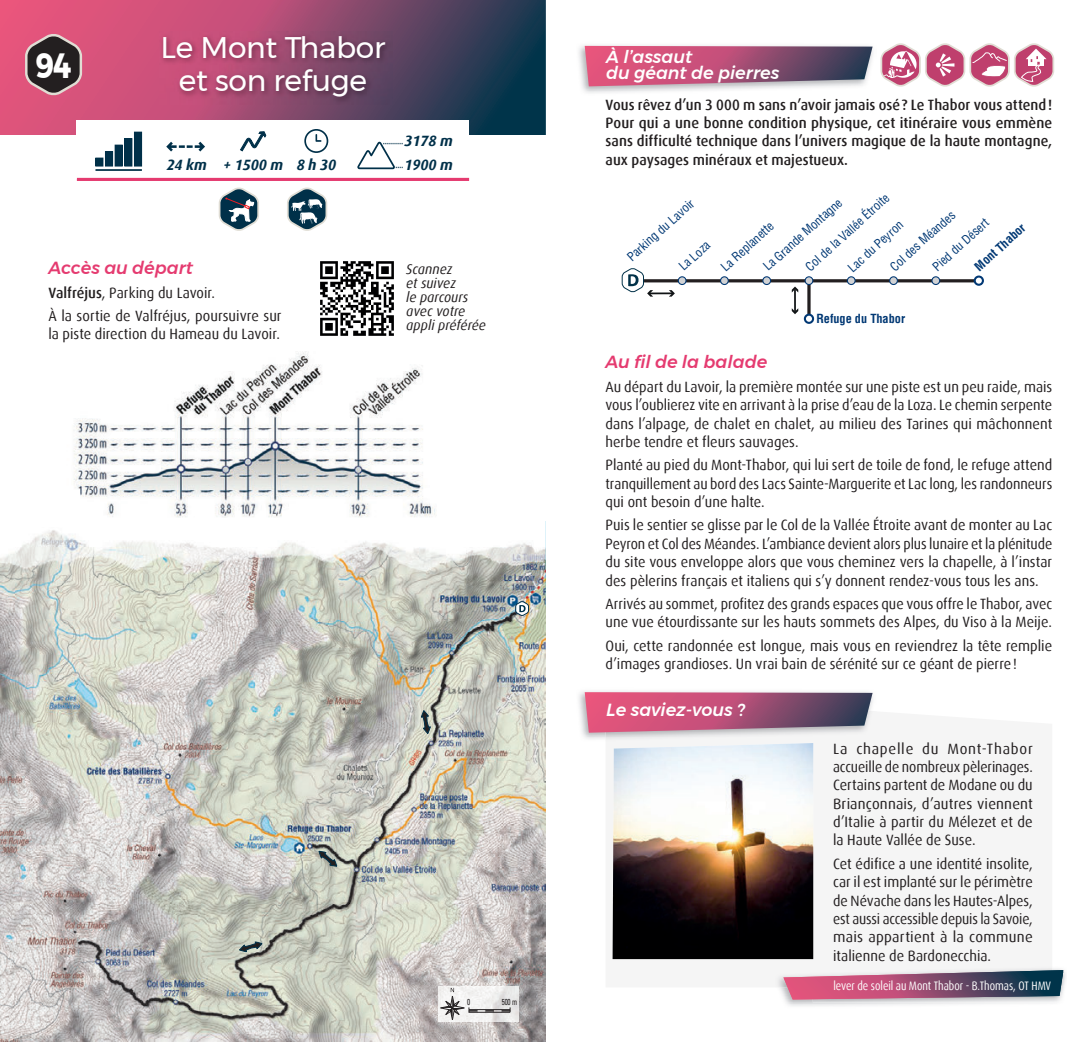
<style>
.page{position:relative;width:1092px;height:1042px;background:#fff}
.page>*{position:absolute;margin:0;border:0;box-sizing:border-box;transform-origin:0 0}
.t1{font:700 35px "Montserrat";color:#fff;scale:.85 1}
.t2{font:29.75px/33.2px "Montserrat";letter-spacing:-.01em;color:#fff;text-align:center}
.t3{font:italic 500 17.5px/15.8px "Montserrat";color:#fff}
.t4{font:italic 500 17.5px "Montserrat";color:#e53b70}
.t5{font:14.88px/18.4px "Dax";color:#231f20;text-align:justify;scale:.96 1}
.t6{font:500 14.88px/18.4px "Dax";letter-spacing:.005em;color:#231f20;text-align:justify;scale:.96 1}
.t7{font:14.88px/18.4px "Dax";color:#231f20;text-align:justify}
.t8{font:14.88px/18.4px "Dax";color:#231f20;scale:.95 1}
.t9{font:italic 700 14.88px/24.5px "Dax";letter-spacing:-.01em;color:#003049;scale:.96 1}
.t10{font:italic 14px/14px "Dax";color:#231f20;scale:.96 1}
.t11{font:condensed 12.25px "Helvetica LT Std";color:#013874}
.t12{font:12.25px "Dax";color:#fff;scale:.85 1}
.t13{font:700 condensed 12.25px "Helvetica LT Std";color:#013874}
.t14{font:condensed 8.75px "Univers";color:#231f20;scale:.8 1}
.s1{font-weight:500}
</style>
<div class="page">
<svg style="left:0;top:0;width:546px;height:135px;background:#854769"></svg>
<img style="left:0;top:619px;width:546px;height:423px">
<img style="left:0;top:521px;width:546px;height:98px">
<svg style="left:515px;top:601px;width:14px;height:15px"></svg>
<svg style="left:421px;top:710px;width:10px;height:24px"></svg>
<svg style="left:239px;top:941px;width:23px;height:11px"></svg>
<svg style="left:318px;top:851px;width:19px;height:15px"></svg>
<img style="left:439px;top:986px;width:79px;height:35px">
<svg style="left:440px;top:988px;width:71px;height:32px"></svg>
<img style="left:579px;top:45px;width:294px;height:48px">
<svg style="left:584px;top:46px;width:288px;height:40px;background:#a85a7b"></svg>
<img style="left:579px;top:691px;width:176px;height:48px">
<img style="left:605px;top:692px;width:269px;height:49px">
<svg style="left:584px;top:692px;width:288px;height:41px;background:#ad5d7e"></svg>
<img style="left:320px;top:261px;width:74px;height:75px">
<img style="left:40px;top:351px;width:446px;height:175px">
<img style="left:160px;top:32px;width:232px;height:72px">
<hr style="left:807px;top:281px;width:3px;height:37px;background:#231f20">
<hr style="left:636px;top:279px;width:343px;height:3px;background:#231f20">
<div style="left:805px;top:277px;width:7px;height:7px;background:#d1d2d4;border-radius:50%"></div>
<div style="left:804px;top:276px;width:9px;height:9px;border:1px solid #013874;border-radius:50%"></div>
<div style="left:889px;top:277px;width:8px;height:7px;background:#d1d2d4;border-radius:50%"></div>
<div style="left:889px;top:276px;width:8px;height:9px;border:1px solid #013874;border-radius:50%"></div>
<div style="left:931px;top:277px;width:8px;height:7px;background:#d1d2d4;border-radius:50%"></div>
<div style="left:931px;top:276px;width:9px;height:9px;border:1px solid #013874;border-radius:50%"></div>
<div style="left:803px;top:314px;width:11px;height:10px;border:2px solid #013874;border-radius:50%"></div>
<svg style="left:974px;top:277px;width:8px;height:8px"></svg>
<div style="left:973px;top:275px;width:10px;height:11px;border:2px solid #013874;border-radius:50%"></div>
<div style="left:678px;top:277px;width:8px;height:7px;background:#d1d2d4;border-radius:50%"></div>
<div style="left:677px;top:276px;width:9px;height:9px;border:1px solid #013874;border-radius:50%"></div>
<div style="left:720px;top:277px;width:8px;height:7px;background:#d1d2d4;border-radius:50%"></div>
<div style="left:720px;top:276px;width:8px;height:9px;border:1px solid #013874;border-radius:50%"></div>
<div style="left:762px;top:277px;width:8px;height:7px;background:#d1d2d4;border-radius:50%"></div>
<div style="left:762px;top:276px;width:9px;height:9px;border:1px solid #013874;border-radius:50%"></div>
<hr style="left:649px;top:292px;width:23px;height:2px;background:#101315">
<svg style="left:621px;top:268px;width:32px;height:29px"></svg>
<svg style="left:668px;top:290px;width:6px;height:7px"></svg>
<svg style="left:791px;top:286px;width:7px;height:28px"></svg>
<svg style="left:847px;top:277px;width:8px;height:7px"></svg>
<div style="left:846px;top:276px;width:9px;height:9px;border:1px solid #013874;border-radius:50%"></div>
<img style="left:612px;top:743px;width:201px;height:216px">
<img style="left:812px;top:968px;width:254px;height:34px">
<img style="left:812px;top:968px;width:240px;height:2px">
<svg style="left:783px;top:970px;width:280px;height:29px;background:#93637f"></svg>
<div style="left:77px;top:120px;width:392px;height:59px;background:#fff"></div>
<hr style="left:77px;top:178px;width:392px;height:3px;background:#e53b70">
<div style="left:304px;top:129px;width:24px;height:24px;border:2px solid #003049;border-radius:50%"></div>
<svg style="left:315px;top:134px;width:7px;height:8px"></svg>
<svg style="left:240px;top:131px;width:26px;height:21px"></svg>
<svg style="left:166px;top:142px;width:39px;height:10px"></svg>
<svg style="left:357px;top:141px;width:45px;height:29px"></svg>
<svg style="left:25px;top:34px;width:57px;height:62px;background:#64424a"></svg>
<svg style="left:219px;top:188px;width:40px;height:43px"></svg>
<svg style="left:287px;top:188px;width:40px;height:43px"></svg>
<div style="left:96px;top:158px;width:7px;height:8px;background:#003147"></div>
<div style="left:95px;top:158px;width:8px;height:8px;border:1px solid #003049"></div>
<div style="left:105px;top:152px;width:8px;height:14px;background:#003049"></div>
<div style="left:105px;top:151px;width:8px;height:15px;border:1px solid #003049"></div>
<div style="left:115px;top:145px;width:7px;height:21px;background:#003049"></div>
<div style="left:115px;top:145px;width:8px;height:21px;border:1px solid #003049"></div>
<div style="left:125px;top:139px;width:7px;height:27px;background:#003049"></div>
<div style="left:124px;top:138px;width:8px;height:28px;border:1px solid #003049"></div>
<div style="left:134px;top:132px;width:7px;height:34px;background:#003049"></div>
<div style="left:134px;top:132px;width:8px;height:34px;border:1px solid #003049"></div>
<hr style="left:95px;top:169px;width:47px;height:2px;background:#003147">
<svg style="left:880px;top:43px;width:174px;height:44px"></svg>
<h1 class="t1" style="left:36px;top:37px;width:44px">94</h1>
<h2 class="t2" style="left:160px;top:30px;width:226px">Le Mont Thabor et son refuge</h2>
<p class="t9" style="left:164px;top:151px;width:22px">4,6</p>
<p class="t9" style="left:231px;top:151px;width:41px">+90 m</p>
<p class="t9" style="left:298px;top:151px;width:38px">1 30</p>
<p class="t9" style="left:167px;top:153px;width:178px">24 km + 1500 m 8 h 30</p>
<p class="t9" style="left:404px;top:126px;width:50px">2380 m<br>2310 m</p>
<p class="t9" style="left:404px;top:128px;width:52px">3178 m<br>1900 m</p>
<p class="t4" style="left:48px;top:254px;width:146px">Accès au départ</p>
<p class="t5" style="left:48px;top:281px;width:244px;line-height:23.3px"><span class="s1">Valfréjus</span>, Parking du Lavoir.<br>À la sortie de Valfréjus, poursuivre sur</p>
<p class="t5" style="left:48px;top:325px;width:243px">la piste direction du Hameau du Lavoir.</p>
<p class="t10" style="left:406px;top:263px;width:85px">Scannez<br>et suivez<br>le parcours avec votre appli préférée</p>
<p class="t14" style="left:467px;top:996px;width:5px">0</p>
<p class="t14" style="left:501px;top:996px;width:21px">500 m</p>
<p class="t3" style="left:606px;top:49px;width:175px">À l’assaut<br>du géant de pierres</p>
<p class="t6" style="left:605px;top:95px;width:467px">Vous rêvez d’un 3 000 m sans n’avoir jamais osé ? Le Thabor vous attend !<br>Pour qui a une bonne condition physique, cet itinéraire vous emmène sans difficulté technique dans l’univers magique de la haute montagne, aux paysages minéraux et majestueux.</p>
<p class="t11" style="left:624px;top:253px;width:87px;rotate:-42deg">Parking du Lavoir</p>
<p class="t11" style="left:675px;top:262px;width:39px;rotate:-42deg">La Loza</p>
<p class="t11" style="left:802px;top:262px;width:109px;rotate:-42deg">Col de la Vallée Étroite</p>
<p class="t11" style="left:760px;top:262px;width:103px;rotate:-42deg">La Grande Montagne</p>
<p class="t11" style="left:886px;top:262px;width:84px;rotate:-42deg">Col des Méandes</p>
<p class="t11" style="left:929px;top:263px;width:72px;rotate:-42deg">Pied du Désert</p>
<p class="t11" style="left:844px;top:264px;width:71px;rotate:-42deg">Lac du Peyron</p>
<p class="t11" style="left:717px;top:263px;width:67px;rotate:-42deg">La Replanette</p>
<p class="t13" style="left:971px;top:263px;width:65px;rotate:-42deg">Mont Thabor</p>
<p class="t13" style="left:816px;top:310px;width:90px">Refuge du Thabor</p>
<p class="t4" style="left:605px;top:349px;width:163px">Au fil de la balade</p>
<p class="t5" style="left:605px;top:378px;width:467px">Au départ du Lavoir, la première montée sur une piste est un peu raide, mais vous l’oublierez vite en arrivant à la prise d’eau de la Loza. Le chemin serpente dans l’alpage, de chalet en chalet, au milieu des Tarines qui mâchonnent herbe tendre et fleurs sauvages.</p>
<p class="t5" style="left:605px;top:456px;width:467px">Planté au pied du Mont-Thabor, qui lui sert de toile de fond, le refuge attend tranquillement au bord des Lacs Sainte-Marguerite et Lac long, les randonneurs qui ont besoin d’une halte.</p>
<p class="t5" style="left:605px;top:516px;width:467px">Puis le sentier se glisse par le Col de la Vallée Étroite avant de monter au Lac Peyron et Col des Méandes. L’ambiance devient alors plus lunaire et la plénitude du site vous enveloppe alors que vous cheminez vers la chapelle, à l’instar des pèlerins français et italiens qui s’y donnent rendez-vous tous les ans.</p>
<p class="t8" style="left:605px;top:595px;width:471px">Arrivés au sommet, profitez des grands espaces que vous offre le Thabor, avec une vue étourdissante sur les hauts sommets des Alpes, du Viso à la Meije.</p>
<p class="t5" style="left:605px;top:636px;width:466px">Oui, cette randonnée est longue, mais vous en reviendrez la tête remplie d’images grandioses. Un vrai bain de sérénité sur ce géant de pierre !</p>
<p class="t3" style="left:606px;top:702px;width:140px">Le saviez-vous ?</p>
<p class="t7" style="left:833px;top:739px;width:201px">La chapelle du Mont-Thabor accueille de nombreux pèlerinages.<br>Certains partent de Modane ou du Briançonnais, d’autres viennent d’Italie à partir du Mélezet et de la Haute Vallée de Suse.</p>
<p class="t5" style="left:833px;top:854px;width:209px">Cet édifice a une identité insolite, car il est implanté sur le périmètre de Névache dans les Hautes-Alpes, est aussi accessible depuis la Savoie, mais appartient à la commune italienne de Bardonecchia.</p>
<p class="t12" style="left:833px;top:979px;width:258px">lever de soleil au Mont Thabor - B.Thomas, OT HMV</p>
</div>
